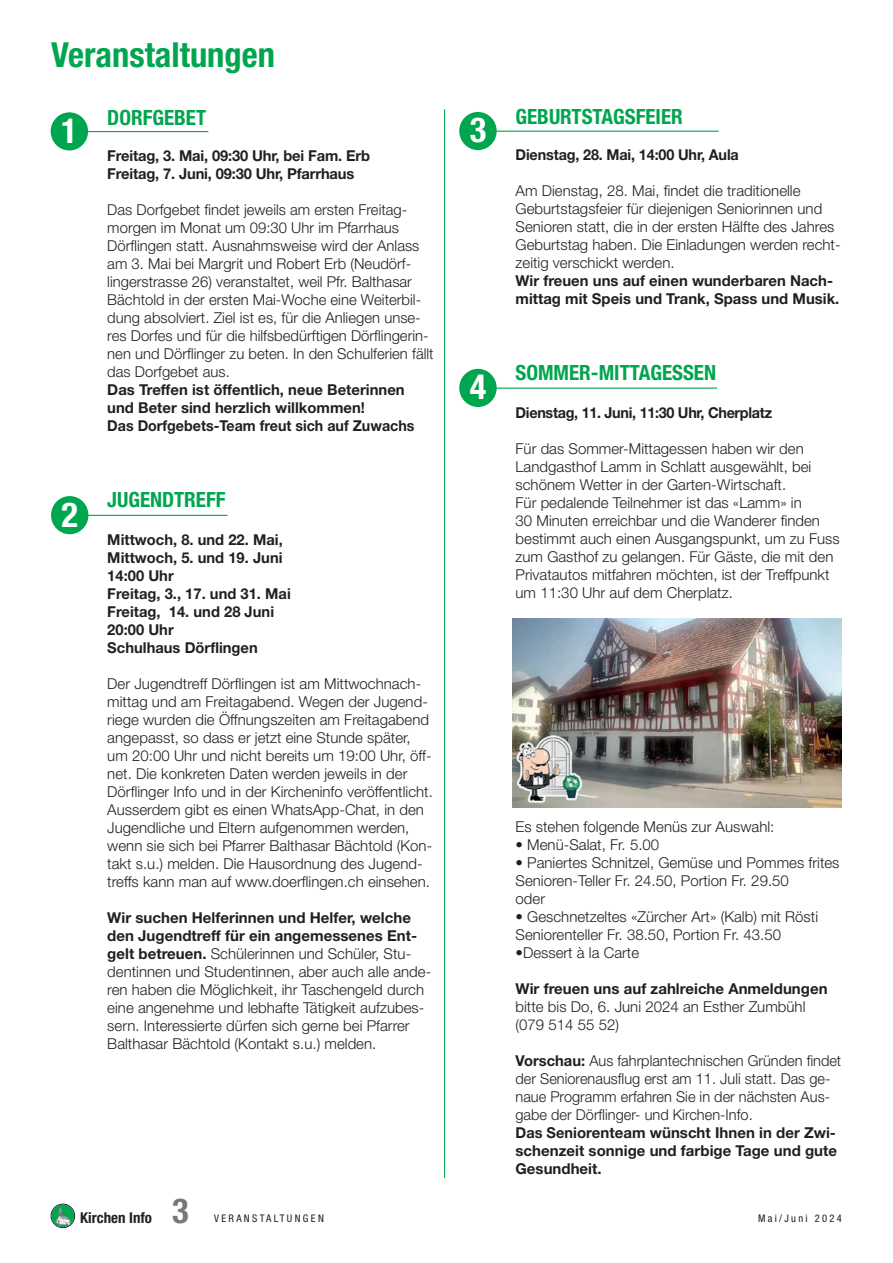
<style>
.page{position:relative;width:893px;height:1263px;background:#fff}
.page>*{position:absolute;margin:0;border:0;box-sizing:border-box;transform-origin:0 0}
.t1{font:700 condensed 34.5px "Helvetica Neue LT Pro";color:#00a54f}
.t2{font:700 condensed 34.5px "Helvetica Neue LT Pro";color:#fff}
.t3{font:700 condensed 34.5px "Helvetica Neue LT Pro";color:#76787b}
.t4{font:700 condensed 21px "Helvetica Neue LT Pro";color:#00a54f}
.t5{font:300 15px/18px "Helvetica Neue LT Pro";color:#231f20}
.t6{font:700 15px/18px "Helvetica Neue LT Pro";color:#231f20}
.t7{font:700 15px "Helvetica Neue LT Pro";letter-spacing:-.02em;color:#231f20;scale:.96 1}
.t8{font:700 15px "Helvetica Neue LT Pro";color:#231f20;scale:.96 1}
.t9{font:700 condensed 15px "Helvetica Neue LT Pro";color:#231f20}
.t10{font:condensed 10.5px "Helvetica Neue LT Pro";letter-spacing:.22em;color:#231f20}
.s1{font-weight:700}
</style>
<div class="page">
<div style="left:51px;top:112px;width:37px;height:38px;background:#00a54f;border-radius:50%"></div>
<div style="left:459px;top:369px;width:38px;height:38px;background:#00a54f;border-radius:50%"></div>
<div style="left:51px;top:496px;width:37px;height:38px;background:#00a54f;border-radius:50%"></div>
<div style="left:459px;top:112px;width:38px;height:38px;background:#00a54f;border-radius:50%"></div>
<hr style="left:444px;top:109px;width:1px;height:1069px;background:#00a54f">
<img style="left:513px;top:619px;width:329px;height:188px">
<div style="left:51px;top:1204px;width:24px;height:24px;border:1px solid #231f20;border-radius:50%"></div>
<img style="left:52px;top:1205px;width:22px;height:22px">
<hr style="left:85px;top:131px;width:123px;height:1px;background:#00a54f">
<hr style="left:493px;top:387px;width:224px;height:2px;background:#00a54f">
<hr style="left:82px;top:515px;width:145px;height:1px;background:#00a54f">
<hr style="left:490px;top:131px;width:229px;height:1px;background:#00a54f">
<h1 class="t1" style="left:51px;top:34px;width:225px">Veranstaltungen</h1>
<h1 class="t2" style="left:61px;top:110px;width:18px">1</h1>
<h1 class="t2" style="left:61px;top:494px;width:18px">2</h1>
<h2 class="t4" style="left:107px;top:105px;width:100px">DORFGEBET</h2>
<p class="t6" style="left:107px;top:146px;width:264px">Freitag, 3. Mai, 09:30 Uhr, bei Fam. Erb<br>Freitag, 7. Juni, 09:30 Uhr, Pfarrhaus</p>
<p class="t5" style="left:107px;top:200px;width:328px">Das Dorfgebet findet jeweils am ersten Freitag&shy;morgen im Monat um 09:30 Uhr im Pfarrhaus Dörflingen statt. Ausnahmsweise wird der Anlass am 3. Mai bei Margrit und Robert Erb (Neudörf&shy;lingerstrasse 26) veranstaltet, weil Pfr. Balthasar Bächtold in der ersten Mai-Woche eine Weiterbil&shy;dung absolviert. Ziel ist es, für die Anliegen unse&shy;res Dorfes und für die hilfsbedürftigen Dörflingerin&shy;nen und Dörflinger zu beten. In den Schulferien fällt das Dorfgebet aus.</p>
<p class="t6" style="left:107px;top:380px;width:309px">Das Treffen ist öffentlich, neue Beterinnen und Beter sind herzlich willkommen!<br>Das Dorfgebets-Team freut sich auf Zuwachs</p>
<h2 class="t4" style="left:107px;top:487px;width:120px">JUGENDTREFF</h2>
<p class="t6" style="left:107px;top:530px;width:185px">Mittwoch, 8. und 22. Mai,<br>Mittwoch, 5. und 19. Juni<br>14:00 Uhr<br>Freitag, 3., 17. und 31. Mai<br>Freitag, 14. und 28 Juni<br>20:00 Uhr<br>Schulhaus Dörflingen</p>
<p class="t5" style="left:107px;top:674px;width:327px">Der Jugendtreff Dörflingen ist am Mittwochnach&shy;mittag und am Freitagabend. Wegen der Jugend&shy;riege wurden die Öffnungszeiten am Freitagabend angepasst, so dass er jetzt eine Stunde später, um 20:00 Uhr und nicht bereits um 19:00 Uhr, öff&shy;net. Die konkreten Daten werden jeweils in der Dörflinger Info und in der Kircheninfo veröffentlicht.<br>Ausserdem gibt es einen WhatsApp-Chat, in den Jugendliche und Eltern aufgenommen werden, wenn sie sich bei Pfarrer Balthasar Bächtold (Kon&shy;takt s.u.) melden. Die Hausordnung des Jugend&shy;treffs kann man auf www.doerflingen.ch einsehen.</p>
<p class="t5" style="left:107px;top:908px;width:325px"><span class="s1">Wir suchen Helferinnen und Helfer, welche den Jugendtreff für ein angemessenes Ent&shy;gelt betreuen.</span> Schülerinnen und Schüler, Stu&shy;dentinnen und Studentinnen, aber auch alle ande&shy;ren haben die Möglichkeit, ihr Taschengeld durch eine angenehme und lebhafte Tätigkeit aufzubes&shy;sern. Interessierte dürfen sich gerne bei Pfarrer Balthasar Bächtold (Kontakt s.u.) melden.</p>
<h1 class="t2" style="left:470px;top:109px;width:18px">3</h1>
<h1 class="t2" style="left:470px;top:366px;width:18px">4</h1>
<h2 class="t4" style="left:515px;top:104px;width:169px">GEBURTSTAGSFEIER</h2>
<p class="t8" style="left:515px;top:145px;width:234px">Dienstag, 28. Mai, 14:00 Uhr, Aula</p>
<p class="t5" style="left:515px;top:181px;width:327px">Am Dienstag, 28. Mai, findet die traditionelle Geburtstagsfeier für diejenigen Seniorinnen und Senioren statt, die in der ersten Hälfte des Jahres Geburtstag haben. Die Einladungen werden recht&shy;zeitig verschickt werden.</p>
<p class="t6" style="left:515px;top:271px;width:325px">Wir freuen uns auf einen wunderbaren Nach&shy;mittag mit Speis und Trank, Spass und Musik.</p>
<h2 class="t4" style="left:515px;top:360px;width:202px">SOMMER-MITTAGESSEN</h2>
<p class="t7" style="left:515px;top:403px;width:269px">Dienstag, 11. Juni, 11:30 Uhr, Cherplatz</p>
<p class="t5" style="left:515px;top:439px;width:326px">Für das Sommer-Mittagessen haben wir den Landgasthof Lamm in Schlatt ausgewählt, bei schönem Wetter in der Garten-Wirtschaft.<br>Für pedalende Teilnehmer ist das «Lamm» in<br>30 Minuten erreichbar und die Wanderer finden bestimmt auch einen Ausgangspunkt, um zu Fuss zum Gasthof zu gelangen. Für Gäste, die mit den Privatautos mitfahren möchten, ist der Treffpunkt um 11:30 Uhr auf dem Cherplatz.</p>
<p class="t5" style="left:515px;top:817px;width:260px">Es stehen folgende Menüs zur Auswahl:</p>
<p class="t5" style="left:515px;top:835px;width:145px">• Menü-Salat, Fr. 5.00</p>
<p class="t5" style="left:515px;top:853px;width:325px">• Paniertes Schnitzel, Gemüse und Pommes frites<br>Senioren-Teller Fr. 24.50, Portion Fr. 29.50<br>oder</p>
<p class="t5" style="left:515px;top:907px;width:304px">• Geschnetzeltes «Zürcher Art» (Kalb) mit Rösti<br>Seniorenteller Fr. 38.50, Portion Fr. 43.50</p>
<p class="t5" style="left:515px;top:943px;width:125px">•Dessert à la Carte</p>
<p class="t6" style="left:515px;top:979px;width:314px">Wir freuen uns auf zahlreiche Anmeldungen</p>
<p class="t5" style="left:515px;top:997px;width:291px">bitte bis Do, 6. Juni 2024 an Esther Zumbühl (079 514 55 52)</p>
<p class="t5" style="left:515px;top:1051px;width:327px"><span class="s1">Vorschau:</span> Aus fahrplantechnischen Gründen findet der Seniorenausflug erst am 11. Juli statt. Das ge&shy;naue Programm erfahren Sie in der nächsten Aus&shy;gabe der Dörflinger- und Kirchen-Info.</p>
<p class="t6" style="left:515px;top:1123px;width:323px;text-align:justify">Das Seniorenteam wünscht Ihnen in der Zwi&shy;schenzeit sonnige und farbige Tage und gute Gesundheit.</p>
<p class="t9" style="left:80px;top:1209px;width:73px">Kirchen Info</p>
<h1 class="t3" style="left:172px;top:1190px;width:18px">3</h1>
<p class="t10" style="left:214px;top:1212px;width:111px">VERANSTALTUNGEN</p>
<p class="t10" style="left:758px;top:1212px;width:85px">Mai/Juni 2024</p>
</div>
